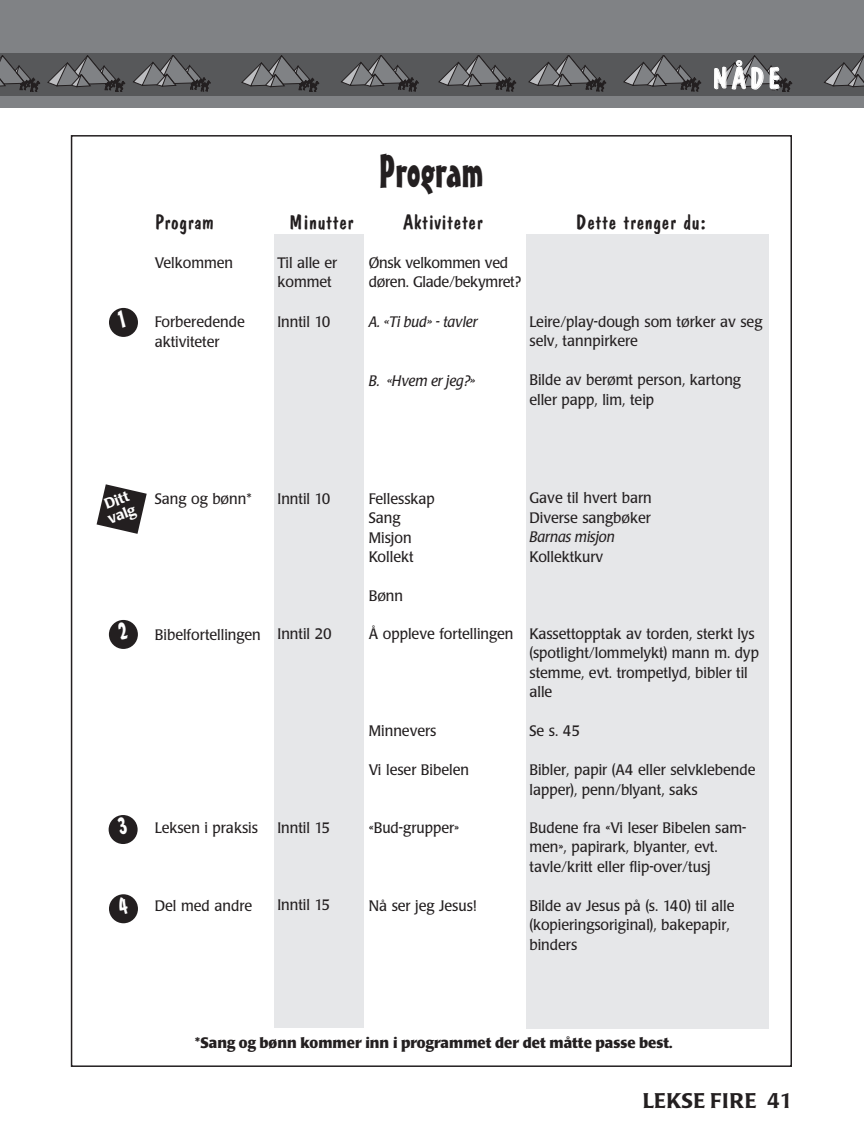
<style>
.page{position:relative;width:864px;height:1148px;background:#fff}
.page>*{position:absolute;margin:0;border:0;box-sizing:border-box;transform-origin:0 0}
.t1{font:45px "Mister Earl BT";color:#231f20}
.t2{font:30px "Dom Casual";color:#fff}
.t3{font:21px "Dom Casual";color:#231f20;scale:1.05 1}
.t4{font:500 21px "Poppl Laudatio";letter-spacing:.02em;color:#231f20}
.t5{font:15px/19.5px "Poppl Laudatio";color:#231f20;scale:.95 1}
.t6{font:700 15px "Poppl Laudatio";color:#231f20}
.t7{font:italic 15px "Poppl Laudatio";color:#231f20;scale:.95 1}
.t8{font:15px/19.5px "Poppl Laudatio";letter-spacing:-.02em;color:#231f20;scale:.95 1}
.t9{font:500 14.7px/14.5px "Poppl Laudatio";color:#fff}
</style>
<div class="page">
<div style="left:0;top:0;width:864px;height:107px;background:#808285"></div>
<div style="left:0;top:53px;width:864px;height:43px;background:#57585a"></div>
<svg style="left:0;top:55px;width:40px;height:37px"></svg>
<svg style="left:48px;top:56px;width:77px;height:36px"></svg>
<svg style="left:133px;top:55px;width:77px;height:36px"></svg>
<svg style="left:242px;top:56px;width:77px;height:36px"></svg>
<svg style="left:341px;top:55px;width:77px;height:36px"></svg>
<svg style="left:439px;top:55px;width:77px;height:36px"></svg>
<svg style="left:529px;top:55px;width:77px;height:36px"></svg>
<svg style="left:624px;top:55px;width:77px;height:36px"></svg>
<svg style="left:715px;top:56px;width:77px;height:36px"></svg>
<svg style="left:824px;top:56px;width:40px;height:31px"></svg>
<div style="left:274px;top:234px;width:90px;height:794px;background:#e6e7e9"></div>
<div style="left:526px;top:234px;width:243px;height:794px;background:#e6e7e9"></div>
<div style="left:109px;top:308px;width:29px;height:29px;background:#231f20;border-radius:50%"></div>
<svg style="left:97px;top:484px;width:50px;height:50px"></svg>
<div style="left:109px;top:620px;width:29px;height:29px;background:#231f20;border-radius:50%"></div>
<div style="left:109px;top:815px;width:29px;height:29px;background:#231f20;border-radius:50%"></div>
<div style="left:109px;top:894px;width:29px;height:29px;background:#231f20;border-radius:50%"></div>
<h2 class="t2" style="left:712px;top:66px;width:71px">NÅDE</h2>
<h1 class="t1" style="left:379px;top:154px;width:106px">Program</h1>
<h3 class="t3" style="left:155px;top:213px;width:58px">Program</h3>
<h3 class="t3" style="left:289px;top:213px;width:63px">Minutter</h3>
<h3 class="t3" style="left:403px;top:213px;width:78px">Aktiviteter</h3>
<h3 class="t3" style="left:576px;top:213px;width:126px">Dette trenger du:</h3>
<p class="t5" style="left:155px;top:254px;width:84px">Velkommen</p>
<p class="t5" style="left:277px;top:254px;width:65px">Til alle er kommet</p>
<p class="t8" style="left:369px;top:254px;width:162px">Ønsk velkommen ved døren. Glade/bekymret?</p>
<p class="t5" style="left:155px;top:313px;width:96px">Forberedende</p>
<p class="t5" style="left:277px;top:313px;width:57px">Inntil 10</p>
<p class="t5" style="left:155px;top:333px;width:70px">aktiviteter</p>
<p class="t7" style="left:369px;top:316px;width:116px">A. «Ti bud» - tavler</p>
<p class="t7" style="left:369px;top:374px;width:113px">B. «Hvem er jeg?»</p>
<p class="t5" style="left:529px;top:313px;width:247px">Leire/play-dough som tørker av seg selv, tannpirkere</p>
<p class="t5" style="left:529px;top:372px;width:224px">Bilde av berømt person, kartong eller papp, lim, teip</p>
<p class="t9" style="left:101px;top:500px;width:30px;rotate:-21deg">Ditt valg</p>
<p class="t5" style="left:155px;top:490px;width:104px">Sang og bønn*</p>
<p class="t5" style="left:277px;top:490px;width:57px">Inntil 10</p>
<p class="t5" style="left:155px;top:626px;width:188px">Bibelfortellingen Inntil 20</p>
<p class="t5" style="left:369px;top:490px;width:71px">Fellesskap<br>Sang<br>Misjon<br>Kollekt</p>
<p class="t5" style="left:369px;top:588px;width:38px">Bønn</p>
<p class="t5" style="left:369px;top:625px;width:154px">Å oppleve fortellingen</p>
<p class="t5" style="left:369px;top:722px;width:73px">Minnevers</p>
<p class="t5" style="left:369px;top:761px;width:107px">Vi leser Bibelen</p>
<p class="t5" style="left:155px;top:819px;width:110px">Leksen i praksis</p>
<p class="t5" style="left:277px;top:819px;width:57px">Inntil 15</p>
<p class="t5" style="left:369px;top:819px;width:97px">«Bud-grupper»</p>
<p class="t5" style="left:155px;top:897px;width:104px">Del med andre</p>
<p class="t5" style="left:277px;top:896px;width:57px">Inntil 15</p>
<p class="t5" style="left:369px;top:897px;width:115px">Nå ser jeg Jesus!</p>
<p class="t5" style="left:529px;top:490px;width:130px">Gave til hvert barn<br>Diverse sangbøker</p>
<p class="t7" style="left:529px;top:531px;width:91px">Barnas misjon</p>
<p class="t5" style="left:529px;top:548px;width:79px">Kollektkurv</p>
<p class="t5" style="left:529px;top:625px;width:243px">Kassettopptak av torden, sterkt lys (spotlight/lommelykt) mann m. dyp stemme, evt. trompetlyd, bibler til alle</p>
<p class="t5" style="left:529px;top:722px;width:55px">Se s. 45</p>
<p class="t5" style="left:529px;top:761px;width:239px">Bibler, papir (A4 eller selvklebende lapper), penn/blyant, saks</p>
<p class="t5" style="left:529px;top:819px;width:230px">Budene fra «Vi leser Bibelen sam&shy;men», papirark, blyanter, evt. tavle/kritt eller flip-over/tusj</p>
<p class="t5" style="left:529px;top:897px;width:217px">Bilde av Jesus på (s. 140) til alle (kopieringsoriginal), bakepapir, binders</p>
<p class="t6" style="left:195px;top:1036px;width:479px">*Sang og bønn kommer inn i programmet der det måtte passe best.</p>
<h3 class="t4" style="left:643px;top:1092px;width:151px">LEKSE FIRE 41</h3>
</div>
